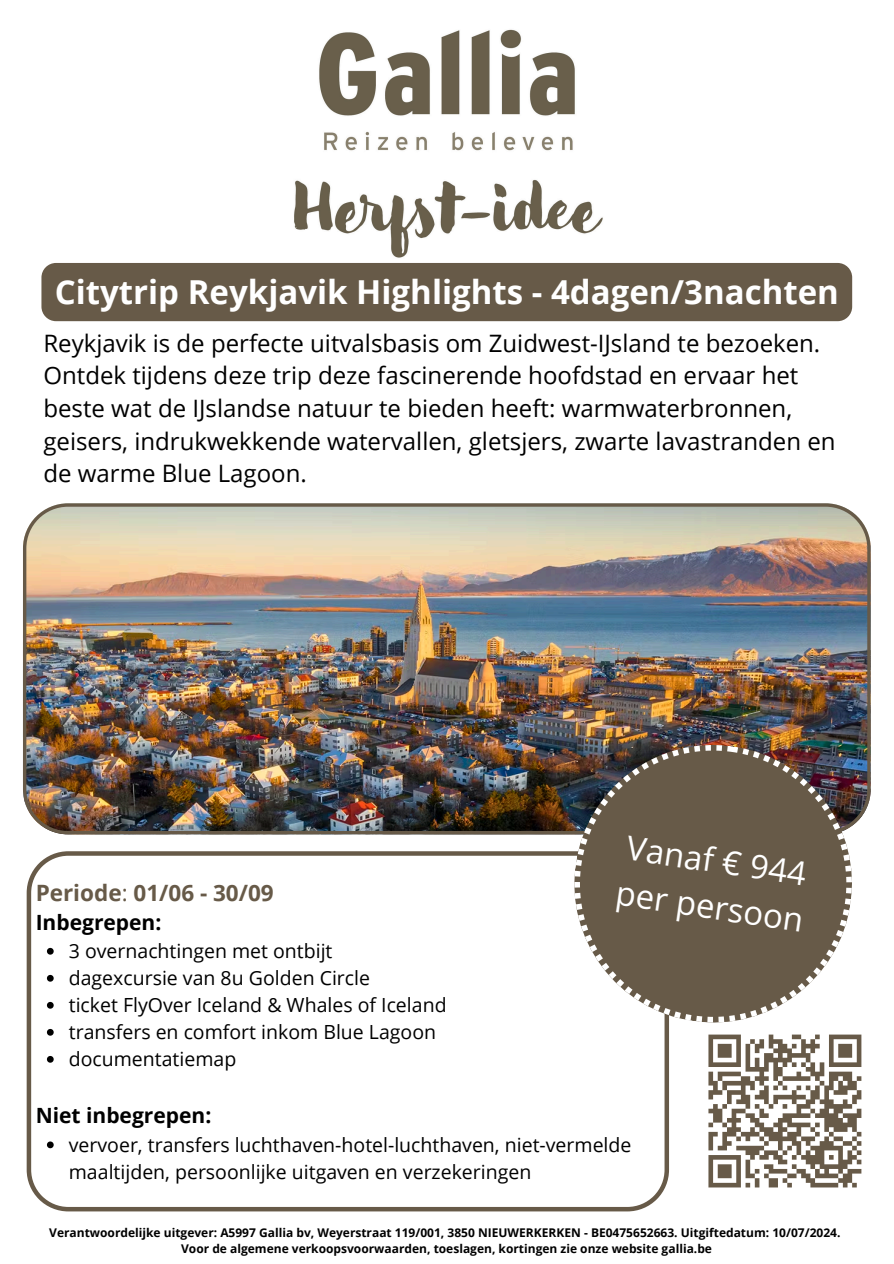
<style>
.page{position:relative;width:894px;height:1264px;background:#fff}
.page>*{position:absolute;margin:0;border:0;box-sizing:border-box;transform-origin:0 0}
.t1{font:700 33px "Open Sans";color:#fff}
.t2{font:33px/46.2px "Open Sans";color:#fff}
.t3{font:24px/32.7px "Open Sans";color:#000}
.t4{font:700 22.5px "Open Sans";color:#675a48}
.t5{font:700 21px "Open Sans";color:#000}
.t6{font:19.5px/27px "Open Sans";color:#000}
.t7{font:700 12px "Open Sans";color:#000}
.s1{font-weight:400}
</style>
<div class="page">
<svg style="left:27px;top:851px;width:641px;height:360px"></svg>
<svg style="left:47px;top:947px;width:7px;height:7px"></svg>
<svg style="left:47px;top:974px;width:7px;height:7px"></svg>
<svg style="left:47px;top:1001px;width:7px;height:7px"></svg>
<svg style="left:47px;top:1028px;width:7px;height:7px"></svg>
<svg style="left:47px;top:1055px;width:7px;height:7px"></svg>
<svg style="left:47px;top:1141px;width:7px;height:7px"></svg>
<img style="left:23px;top:503px;width:847px;height:331px">
<svg style="left:564px;top:735px;width:297px;height:297px;fill:#675a48"></svg>
<div style="left:699px;top:1025px;width:171px;height:171px;background:#fff"></div>
<svg style="left:708px;top:1034px;width:154px;height:154px"></svg>
<img style="left:294px;top:29px;width:309px;height:229px">
<div style="left:41px;top:263px;width:810px;height:58px;background:#675a48;border-radius:15px"></div>
<h4 class="t1" style="left:55px;top:269px;width:785px">Citytrip Reykjavik Highlights - 4dagen/3nachten</h4>
<p class="t3" style="left:43px;top:326px;width:793px">Reykjavik is de perfecte uitvalsbasis om Zuidwest-IJsland te bezoeken.<br>Ontdek tijdens deze trip deze fascinerende hoofdstad en ervaar het beste wat de IJslandse natuur te bieden heeft: warmwaterbronnen, geisers, indrukwekkende watervallen, gletsjers, zwarte lavastranden en de warme Blue Lagoon.</p>
<p class="t2" style="left:625px;top:823px;width:190px;rotate:8deg">Vanaf € 944 per persoon</p>
<p class="t4" style="left:36px;top:876px;width:239px">Periode<span class="s1">:</span> 01/06 - 30/09</p>
<p class="t5" style="left:36px;top:907px;width:127px">Inbegrepen:</p>
<h1 class="t6" style="left:69px;top:936px;width:265px">3 overnachtingen met ontbijt</h1>
<h3 class="t6" style="left:69px;top:963px;width:303px">dagexcursie van 8u Golden Circle</h3>
<h2 class="t6" style="left:69px;top:990px;width:379px">ticket FlyOver Iceland &amp; Whales of Iceland</h2>
<h3 class="t6" style="left:69px;top:1017px;width:369px">transfers en comfort inkom Blue Lagoon</h3>
<p class="t6" style="left:69px;top:1044px;width:169px">documentatiemap</p>
<p class="t5" style="left:36px;top:1101px;width:177px">Niet inbegrepen:</p>
<p class="t6" style="left:69px;top:1130px;width:564px">vervoer, transfers luchthaven-hotel-luchthaven, niet-vermelde maaltijden, persoonlijke uitgaven en verzekeringen</p>
<p class="t7" style="left:49px;top:1223px;width:792px">Verantwoordelijke uitgever: A5997 Gallia bv, Weyerstraat 119/001, 3850 NIEUWERKERKEN - BE0475652663. Uitgiftedatum: 10/07/2024.</p>
<p class="t7" style="left:181px;top:1239px;width:532px">Voor de algemene verkoopsvoorwaarden, toeslagen, kortingen zie onze website gallia.be</p>
</div>
